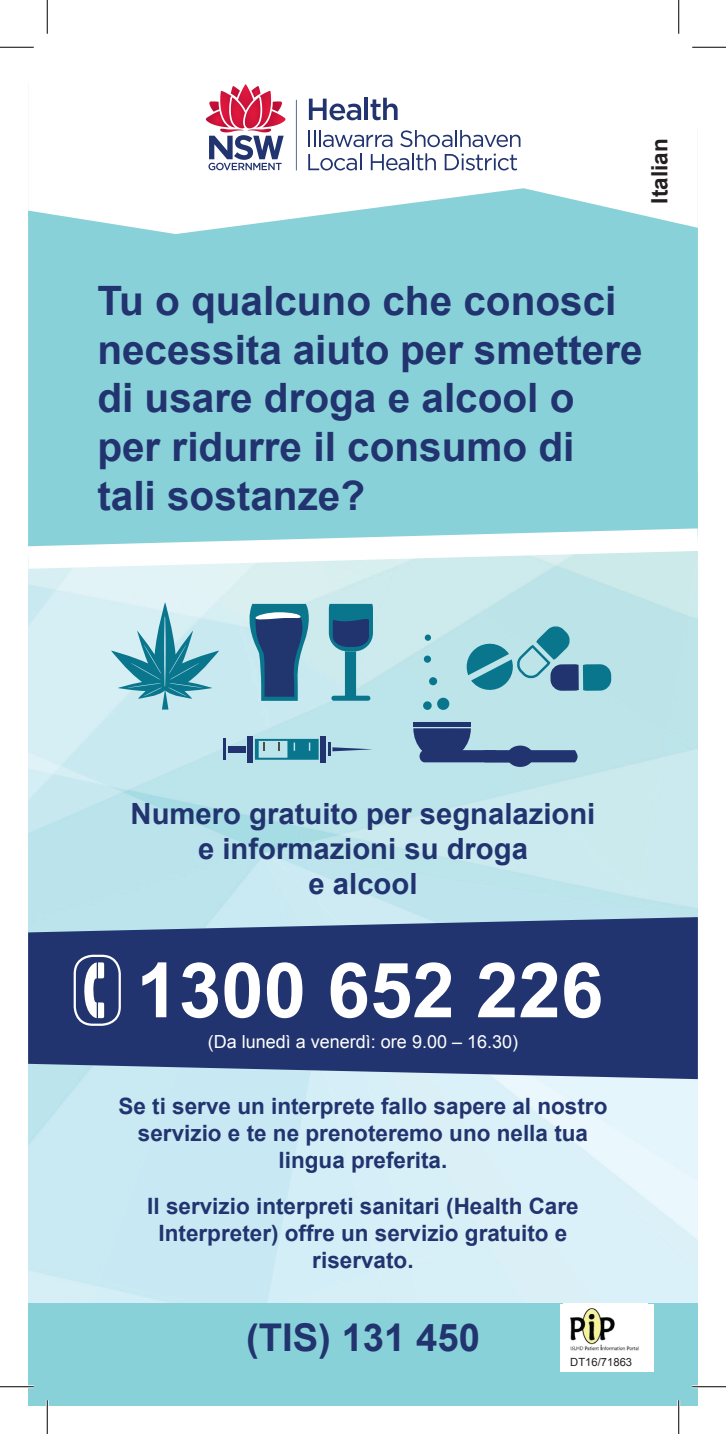
<style>
.page{position:relative;width:726px;height:1434px;background:#fff}
.page>*{position:absolute;margin:0;border:0;box-sizing:border-box;transform-origin:0 0}
.t1{font:700 40.5px/48.6px "Arial";color:#22346f}
.t2{font:700 38.25px "Arial";color:#22346f}
.t3{font:700 29.25px/35.1px "Arial";color:#22346f;text-align:center}
.t4{font:700 22.5px/27px "Arial";color:#22346f;text-align:center}
.t5{font:700 22.5px "Arial";color:#231f20}
.t6{font:18px "Arial";color:#fff}
.t7{font:11.25px "Arial";color:#231f20}
</style>
<div class="page">
<img style="left:28px;top:581px;width:670px;height:723px">
<div style="left:28px;top:234px;width:670px;height:283px;background:#89d1d8"></div>
<svg style="left:28px;top:83px;width:670px;height:151px"></svg>
<svg style="left:309px;top:99px;width:52px;height:21px"></svg>
<hr style="left:364px;top:98px;width:4px;height:22px;background:#22346f">
<svg style="left:370px;top:98px;width:28px;height:22px"></svg>
<svg style="left:308px;top:130px;width:84px;height:17px"></svg>
<svg style="left:400px;top:130px;width:120px;height:17px"></svg>
<svg style="left:308px;top:153px;width:53px;height:17px"></svg>
<svg style="left:371px;top:153px;width:65px;height:17px"></svg>
<svg style="left:445px;top:154px;width:72px;height:16px"></svg>
<svg style="left:296px;top:100px;width:1px;height:71px"></svg>
<svg style="left:205px;top:83px;width:81px;height:87px"></svg>
<div style="left:28px;top:1304px;width:670px;height:102px;background:#89d1d8"></div>
<svg style="left:28px;top:517px;width:670px;height:64px"></svg>
<svg style="left:28px;top:917px;width:670px;height:162px;background:#374b7f"></svg>
<svg style="left:142px;top:962px;width:459px;height:56px"></svg>
<svg style="left:84px;top:962px;width:20px;height:56px"></svg>
<div style="left:74px;top:955px;width:47px;height:71px;border:2px solid #fff;border-radius:18px"></div>
<div style="left:248px;top:736px;width:5px;height:27px;background:#22346f"></div>
<div style="left:320px;top:736px;width:6px;height:27px;background:#22346f"></div>
<svg style="left:328px;top:743px;width:45px;height:13px"></svg>
<div style="left:228px;top:746px;width:18px;height:7px;background:#22346f"></div>
<hr style="left:223px;top:739px;width:3px;height:21px;background:#22346f">
<svg style="left:255px;top:739px;width:64px;height:21px"></svg>
<div style="left:331px;top:696px;width:39px;height:5px;background:#0a768e;border-radius:3px"></div>
<div style="left:345px;top:651px;width:11px;height:45px;background:#0a768e"></div>
<svg style="left:329px;top:604px;width:44px;height:47px;background:#216186"></svg>
<div style="left:424px;top:655px;width:7px;height:8px;background:#0a768e;border-radius:50%"></div>
<div style="left:425px;top:634px;width:6px;height:7px;background:#0a768e;border-radius:50%"></div>
<div style="left:429px;top:677px;width:8px;height:8px;background:#0a768e;border-radius:50%"></div>
<div style="left:437px;top:698px;width:12px;height:12px;background:#0a768e;border-radius:50%"></div>
<div style="left:423px;top:701px;width:9px;height:9px;background:#0a768e;border-radius:50%"></div>
<hr style="left:413px;top:722px;width:58px;height:4px;background:#22346f">
<div style="left:507px;top:746px;width:26px;height:21px;background:#22346f;border-radius:50%"></div>
<svg style="left:413px;top:728px;width:164px;height:34px;background:#6783a6"></svg>
<svg style="left:111px;top:602px;width:108px;height:108px;background:#93c8d3"></svg>
<svg style="left:464px;top:623px;width:148px;height:70px;background:#7eb8c6"></svg>
<svg style="left:244px;top:604px;width:69px;height:97px;background:#5c86a5"></svg>
<div style="left:561px;top:1304px;width:93px;height:67px;background:#fff"></div>
<img style="left:570px;top:1308px;width:69px;height:43px">
<hr style="left:0;top:1385px;width:34px;height:3px;background:#fff">
<hr style="left:692px;top:1385px;width:34px;height:3px;background:#fff">
<hr style="left:46px;top:1400px;width:3px;height:34px;background:#fff">
<hr style="left:677px;top:1400px;width:3px;height:34px;background:#fff">
<hr style="left:0;top:47px;width:34px;height:1px;background:#000">
<hr style="left:692px;top:47px;width:34px;height:1px;background:#000">
<hr style="left:0;top:1386px;width:34px;height:1px;background:#000">
<hr style="left:692px;top:1386px;width:34px;height:1px;background:#000">
<hr style="left:47px;top:0;width:1px;height:34px;background:#000">
<hr style="left:47px;top:1400px;width:1px;height:34px;background:#000">
<hr style="left:678px;top:0;width:1px;height:34px;background:#000">
<hr style="left:678px;top:1400px;width:1px;height:34px;background:#000">
<p class="t5" style="left:645px;top:204px;width:67px;rotate:-90deg">Italian</p>
<h1 class="t1" style="left:97px;top:278px;width:547px">Tu o qualcuno che conosci necessita aiuto per smettere di usare droga e alcool o per ridurre il consumo di tali sostanze?</h1>
<h3 class="t3" style="left:131px;top:797px;width:466px">Numero gratuito per segnalazioni e informazioni su droga<br>e alcool</h3>
<p class="t6" style="left:208px;top:1029px;width:312px">(Da lunedì a venerdì: ore 9.00 – 16.30)</p>
<p class="t4" style="left:119px;top:1093px;width:490px">Se ti serve un interprete fallo sapere al nostro servizio e te ne prenoteremo uno nella tua lingua preferita.</p>
<p class="t4" style="left:147px;top:1193px;width:433px">Il servizio interpreti sanitari (Health Care<br>Interpreter) offre un servizio gratuito e riservato.</p>
<h2 class="t2" style="left:246px;top:1312px;width:235px">(TIS) 131 450</h2>
<p class="t7" style="left:570px;top:1354px;width:63px">DT16/71863</p>
</div>
